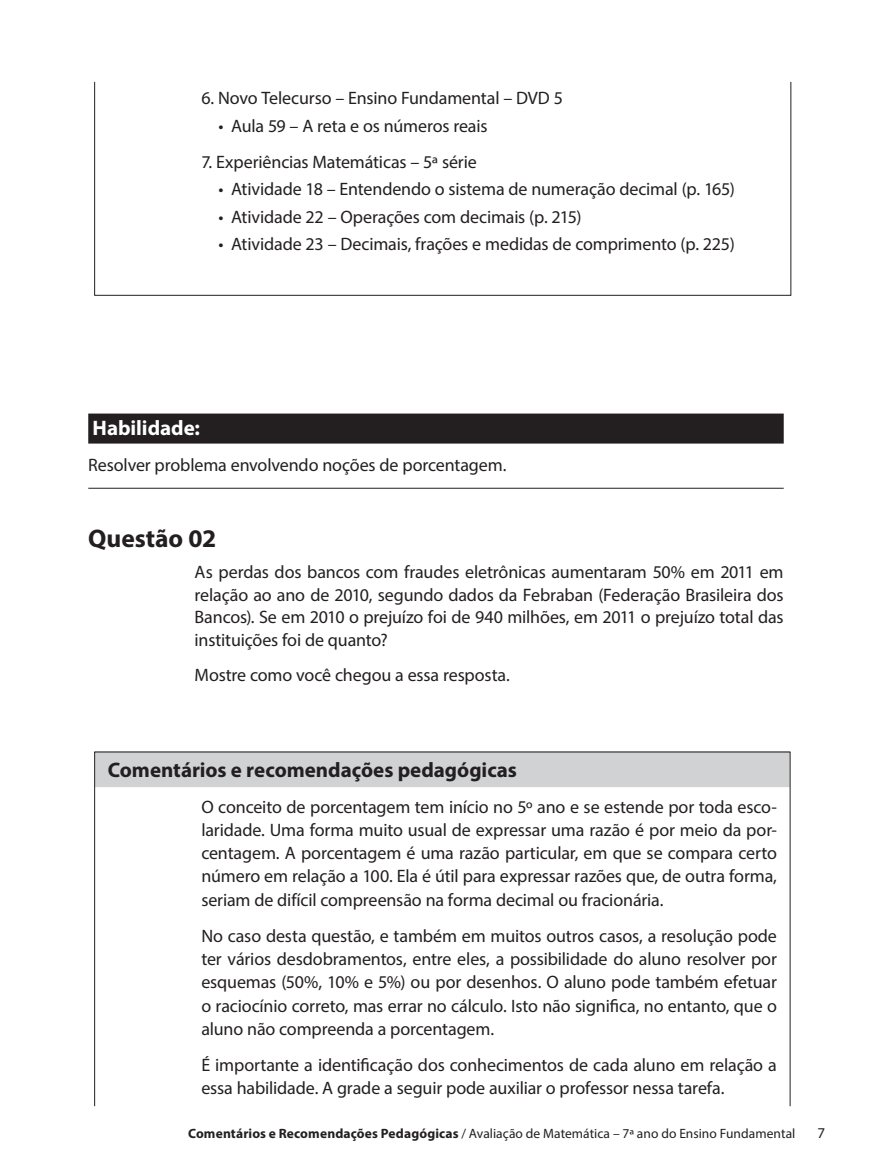
<style>
.page{position:relative;width:872px;height:1170px;background:#fff}
.page>*{position:absolute;margin:0;border:0;box-sizing:border-box;transform-origin:0 0}
.t1{font:700 25.5px "Myriad Pro";letter-spacing:-.005em;color:#231f20}
.t2{font:700 21px "Myriad Pro";color:#231f20}
.t3{font:700 21px "Myriad Pro";color:#fff}
.t4{font:18px/23.2px "Myriad Pro";letter-spacing:-.01em;color:#231f20;text-align:justify}
.t5{font:15px "Myriad Pro";color:#231f20}
.t6{font:13.5px "Myriad Pro";letter-spacing:.005em;color:#231f20}
.s1{font-weight:700}
</style>
<div class="page">
<div style="left:94px;top:81px;width:697px;height:215px;border:1px solid #231f20"></div>
<div style="left:88px;top:413px;width:695px;height:30px;background:#231f20"></div>
<hr style="left:88px;top:488px;width:695px;height:1px;background:#231f20">
<div style="left:95px;top:751px;width:694px;height:36px;background:#d1d2d4"></div>
<p class="t4" style="left:201px;top:86px;width:363px">6. Novo Telecurso – Ensino Fundamental – DVD 5</p>
<p class="t4" style="left:218px;top:114px;width:270px">• Aula 59 – A reta e os números reais</p>
<p class="t4" style="left:201px;top:150px;width:277px">7. Experiências Matemáticas – 5ª série</p>
<p class="t4" style="left:218px;top:177px;width:518px">• Atividade 18 – Entendendo o sistema de numeração decimal (p. 165)</p>
<p class="t4" style="left:218px;top:205px;width:365px">• Atividade 22 – Operações com decimais (p. 215)</p>
<p class="t4" style="left:218px;top:232px;width:518px">• Atividade 23 – Decimais, frações e medidas de comprimento (p. 225)</p>
<p class="t3" style="left:92px;top:414px;width:109px">Habilidade:</p>
<p class="t4" style="left:88px;top:453px;width:420px">Resolver problema envolvendo noções de porcentagem.</p>
<h1 class="t1" style="left:88px;top:522px;width:129px">Questão 02</h1>
<p class="t4" style="left:195px;top:560px;width:590px;line-height:22.5px">As perdas dos bancos com fraudes eletrônicas aumentaram 50% em 2011 em relação ao ano de 2010, segundo dados da Febraban (Federação Brasileira dos Bancos). Se em 2010 o prejuízo foi de 940 milhões, em 2011 o prejuízo total das instituições foi de quanto?</p>
<p class="t4" style="left:195px;top:663px;width:317px">Mostre como você chegou a essa resposta.</p>
<p class="t2" style="left:108px;top:755px;width:410px">Comentários e recomendações pedagógicas</p>
<p class="t4" style="left:201px;top:794px;width:577px">O conceito de porcentagem tem início no 5º ano e se estende por toda esco&shy;laridade. Uma forma muito usual de expressar uma razão é por meio da por&shy;centagem. A porcentagem é uma razão particular, em que se compara certo número em relação a 100. Ela é útil para expressar razões que, de outra forma, seriam de difícil compreensão na forma decimal ou fracionária.</p>
<p class="t4" style="left:201px;top:923px;width:577px">No caso desta questão, e também em muitos outros casos, a resolução pode ter vários desdobramentos, entre eles, a possibilidade do aluno resolver por esquemas (50%, 10% e 5%) ou por desenhos. O aluno pode também efetuar o raciocínio correto, mas errar no cálculo. Isto não significa, no entanto, que o aluno não compreenda a porcentagem.</p>
<p class="t4" style="left:201px;top:1052px;width:577px">É importante a identificação dos conhecimentos de cada aluno em relação a essa habilidade. A grade a seguir pode auxiliar o professor nessa tarefa.</p>
<p class="t6" style="left:188px;top:1124px;width:609px"><span class="s1">Comentários e Recomendações Pedagógicas</span> / Avaliação de Matemática – 7ª ano do Ensino Fundamental</p>
<p class="t5" style="left:817px;top:1123px;width:9px">7</p>
</div>
